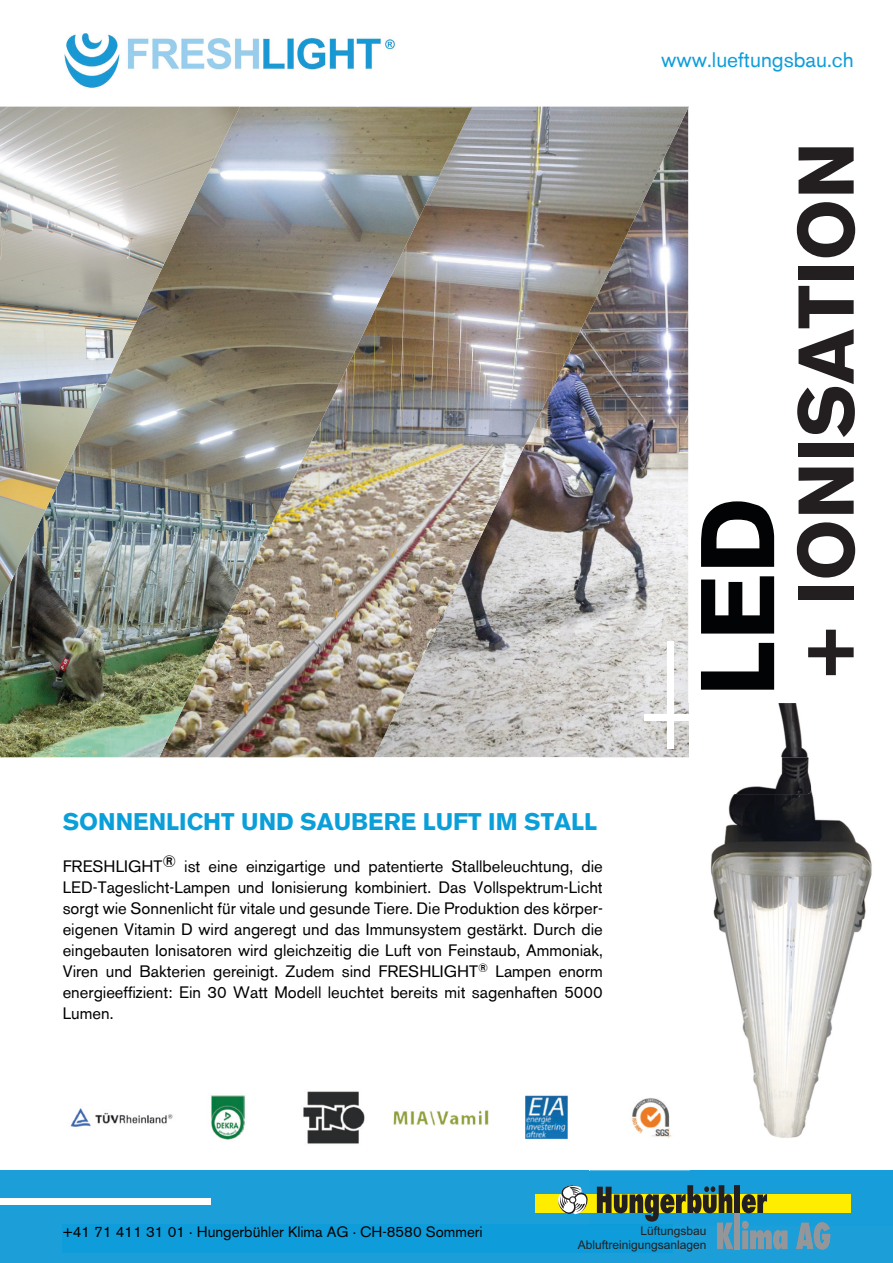
<style>
.page{position:relative;width:893px;height:1263px;background:#fff}
.page>*{position:absolute;margin:0;border:0;box-sizing:border-box;transform-origin:0 0}
.t1{font:700 103.5px "Akzidenz Grotesk BE";color:#020304}
.t2{font:700 78px "Akzidenz Grotesk BE";color:#231f20}
.t3{font:700 24px "Akzidenz Grotesk BE";color:#0a9fd9}
.t4{font:21px "Akzidenz Grotesk BE";color:#0e9dda}
.t5{font:16.5px/21px "Akzidenz Grotesk BE";color:#020203;text-align:justify}
.t6{font:15px "Akzidenz Grotesk BE";color:#020304}
.t7{font:12px/14.4px "Arial";color:#231f20;text-align:right}
</style>
<div class="page">
<div style="left:0;top:1170px;width:893px;height:93px;background:#1c9ed9"></div>
<div style="left:0;top:1198px;width:211px;height:7px;background:#fff"></div>
<div style="left:63px;top:1224px;width:610px;height:29px;background:#0e9dda"></div>
<img style="left:472px;top:107px;width:217px;height:650px">
<img style="left:0;top:107px;width:472px;height:650px">
<img style="left:0;top:107px;width:241px;height:498px">
<svg style="left:0;top:106px;width:689px;height:1px"></svg>
<svg style="left:0;top:757px;width:557px;height:1px"></svg>
<img style="left:710px;top:703px;width:162px;height:518px">
<img style="left:589px;top:1170px;width:101px;height:24px">
<img style="left:589px;top:703px;width:99px;height:54px">
<img style="left:589px;top:757px;width:222px;height:37px">
<img style="left:64px;top:33px;width:331px;height:55px">
<img style="left:70px;top:1091px;width:602px;height:53px">
<div style="left:644px;top:715px;width:114px;height:6px;background:#fff"></div>
<div style="left:668px;top:641px;width:6px;height:107px;background:#fff"></div>
<div style="left:535px;top:1194px;width:315px;height:19px;background:#ffed00"></div>
<div style="left:734px;top:1185px;width:6px;height:28px;background:#231f20"></div>
<svg style="left:742px;top:1194px;width:25px;height:19px"></svg>
<svg style="left:597px;top:1185px;width:136px;height:64px"></svg>
<div style="left:734px;top:1213px;width:6px;height:36px;background:#949699"></div>
<svg style="left:742px;top:1221px;width:45px;height:28px"></svg>
<svg style="left:796px;top:1222px;width:34px;height:27px"></svg>
<svg style="left:558px;top:1185px;width:30px;height:30px"></svg>
<p class="t4" style="left:661px;top:47px;width:194px">www.lueftungsbau.ch</p>
<h3 class="t3" style="left:63px;top:808px;width:536px">SONNENLICHT UND SAUBERE LUFT IM STALL</h3>
<p class="t5" style="left:63px;top:855px;width:542px">FRESHLIGHT® ist eine einzigartige und patentierte Stallbeleuchtung, die LED-Tageslicht-Lampen und Ionisierung kombiniert. Das Vollspektrum-Licht sorgt wie Sonnenlicht für vitale und gesunde Tiere. Die Produktion des körper&shy;eigenen Vitamin D wird angeregt und das Immunsystem gestärkt. Durch die eingebauten Ionisatoren wird gleichzeitig die Luft von Feinstaub, Ammoniak, Viren und Bakterien gereinigt. Zudem sind FRESHLIGHT<sup>®</sup> Lampen enorm energieeffizient: Ein 30 Watt Modell leuchtet bereits mit sagenhaften 5000<br>Lumen.</p>
<h1 class="t1" style="left:678px;top:697px;width:200px;rotate:-90deg">LED</h1>
<h2 class="t2" style="left:781px;top:678px;width:538px;rotate:-90deg">+ IONISATION</h2>
<p class="t6" style="left:63px;top:1223px;width:421px">+41 71 411 31 01 . Hungerbühler Klima AG . CH-8580 Sommeri</p>
<p class="t7" style="left:578px;top:1224px;width:130px">Lüftungsbau<br>Abluftreinigungsanlagen</p>
</div>
